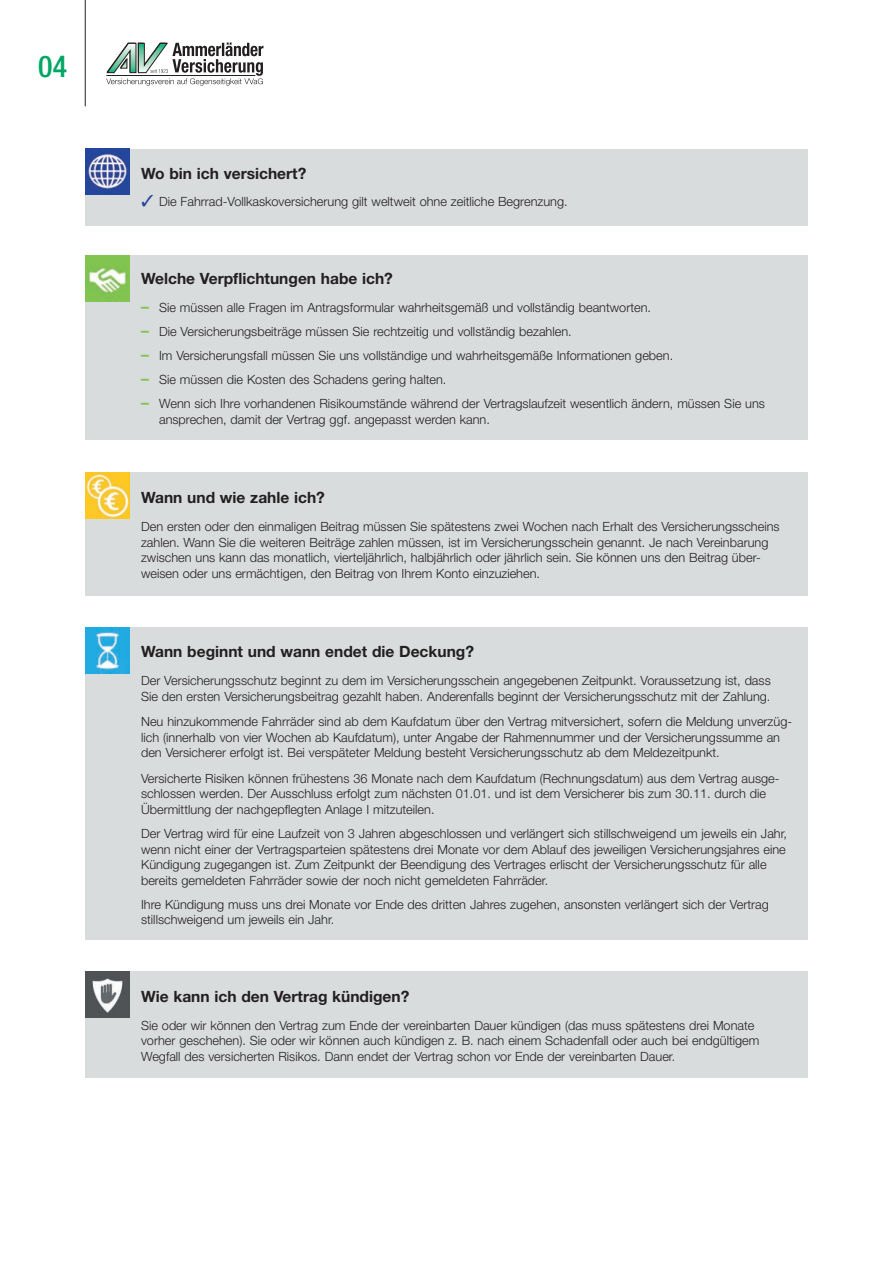
<style>
.page{position:relative;width:893px;height:1263px;background:#fff}
.page>*{position:absolute;margin:0;border:0;box-sizing:border-box;transform-origin:0 0}
.t1{font:500 condensed 30px "Helvetica Neue LT Std";color:#00a665}
.t2{font:700 15.6px "Helvetica Neue LT Std";color:#231f20}
.t3{font:300 12.75px/15.6px "Helvetica Neue LT Std";color:#231f20}
.s1{color:#24469d}
.s2{font-weight:700;font-size:15.6px;color:#82c451}
</style>
<div class="page">
<hr style="left:85px;top:0;width:1px;height:106px;background:#231f20">
<svg style="left:106px;top:43px;width:157px;height:43px"></svg>
<hr style="left:106px;top:75px;width:149px;height:1px;background:#231f20">
<div style="left:85px;top:149px;width:723px;height:76px;background:#d9dcdd"></div>
<div style="left:85px;top:255px;width:723px;height:184px;background:#d9dcdd"></div>
<img style="left:85px;top:149px;width:44px;height:46px">
<img style="left:85px;top:255px;width:44px;height:46px">
<div style="left:85px;top:472px;width:723px;height:123px;background:#d9dcdd"></div>
<div style="left:85px;top:627px;width:723px;height:312px;background:#d9dcdd"></div>
<img style="left:85px;top:472px;width:44px;height:46px">
<img style="left:85px;top:627px;width:44px;height:46px">
<div style="left:85px;top:972px;width:723px;height:106px;background:#d9dcdd"></div>
<img style="left:85px;top:972px;width:44px;height:46px">
<h1 class="t1" style="left:38px;top:48px;width:30px">04</h1>
<p class="t2" style="left:141px;top:164px;width:167px">Wo bin ich versichert?</p>
<p class="t3" style="left:141px;top:194px;width:428px"><span class="s1">✓</span> Die Fahrrad-Vollkaskoversicherung gilt weltweit ohne zeitliche Begrenzung.</p>
<p class="t2" style="left:141px;top:269px;width:253px">Welche Verpflichtungen habe ich?</p>
<p class="t3" style="left:141px;top:299px;width:511px"><span class="s2">–</span> Sie müssen alle Fragen im Antragsformular wahrheitsgemäß und vollständig beantworten.</p>
<p class="t3" style="left:141px;top:323px;width:432px"><span class="s2">–</span> Die Versicherungsbeiträge müssen Sie rechtzeitig und vollständig bezahlen.</p>
<p class="t3" style="left:141px;top:347px;width:534px"><span class="s2">–</span> Im Versicherungsfall müssen Sie uns vollständige und wahrheitsgemäße Informationen geben.</p>
<p class="t3" style="left:141px;top:371px;width:307px"><span class="s2">–</span> Sie müssen die Kosten des Schadens gering halten.</p>
<p class="t3" style="left:159px;top:395px;width:607px;text-indent:-18px"><span class="s2">–</span> Wenn sich Ihre vorhandenen Risikoumstände während der Vertragslaufzeit wesentlich ändern, müssen Sie uns ansprechen, damit der Vertrag ggf. angepasst werden kann.</p>
<p class="t2" style="left:141px;top:488px;width:185px">Wann und wie zahle ich?</p>
<p class="t3" style="left:141px;top:519px;width:640px">Den ersten oder den einmaligen Beitrag müssen Sie spätestens zwei Wochen nach Erhalt des Versicherungsscheins zahlen. Wann Sie die weiteren Beiträge zahlen müssen, ist im Versicherungsschein genannt. Je nach Vereinbarung zwischen uns kann das monatlich, vierteljährlich, halbjährlich oder jährlich sein. Sie können uns den Beitrag über&shy;weisen oder uns ermächtigen, den Beitrag von Ihrem Konto einzuziehen.</p>
<p class="t2" style="left:141px;top:642px;width:334px">Wann beginnt und wann endet die Deckung?</p>
<p class="t3" style="left:141px;top:673px;width:631px">Der Versicherungsschutz beginnt zu dem im Versicherungsschein angegebenen Zeitpunkt. Voraussetzung ist, dass<br>Sie den ersten Versicherungsbeitrag gezahlt haben. Anderenfalls beginnt der Versicherungsschutz mit der Zahlung.</p>
<p class="t3" style="left:141px;top:714px;width:652px">Neu hinzukommende Fahrräder sind ab dem Kaufdatum über den Vertrag mitversichert, sofern die Meldung unverzüg&shy;lich (innerhalb von vier Wochen ab Kaufdatum), unter Angabe der Rahmennummer und der Versicherungssumme an den Versicherer erfolgt ist. Bei verspäteter Meldung besteht Versicherungsschutz ab dem Meldezeitpunkt.</p>
<p class="t3" style="left:141px;top:770px;width:640px">Versicherte Risiken können frühestens 36 Monate nach dem Kaufdatum (Rechnungsdatum) aus dem Vertrag ausge&shy;schlossen werden. Der Ausschluss erfolgt zum nächsten 01.01. und ist dem Versicherer bis zum 30.11. durch die<br>Übermittlung der nachgepflegten Anlage I mitzuteilen.</p>
<p class="t3" style="left:141px;top:825px;width:647px">Der Vertrag wird für eine Laufzeit von 3 Jahren abgeschlossen und verlängert sich stillschweigend um jeweils ein Jahr, wenn nicht einer der Vertragsparteien spätestens drei Monate vor dem Ablauf des jeweiligen Versicherungsjahres eine Kündigung zugegangen ist. Zum Zeitpunkt der Beendigung des Vertrages erlischt der Versicherungsschutz für alle bereits gemeldeten Fahrräder sowie der noch nicht gemeldeten Fahrräder.</p>
<p class="t3" style="left:141px;top:896px;width:629px">Ihre Kündigung muss uns drei Monate vor Ende des dritten Jahres zugehen, ansonsten verlängert sich der Vertrag stillschweigend um jeweils ein Jahr.</p>
<p class="t2" style="left:141px;top:986px;width:270px">Wie kann ich den Vertrag kündigen?</p>
<p class="t3" style="left:141px;top:1017px;width:620px">Sie oder wir können den Vertrag zum Ende der vereinbarten Dauer kündigen (das muss spätestens drei Monate vorher geschehen). Sie oder wir können auch kündigen z. B. nach einem Schadenfall oder auch bei endgültigem<br>Wegfall des versicherten Risikos. Dann endet der Vertrag schon vor Ende der vereinbarten Dauer.</p>
</div>
